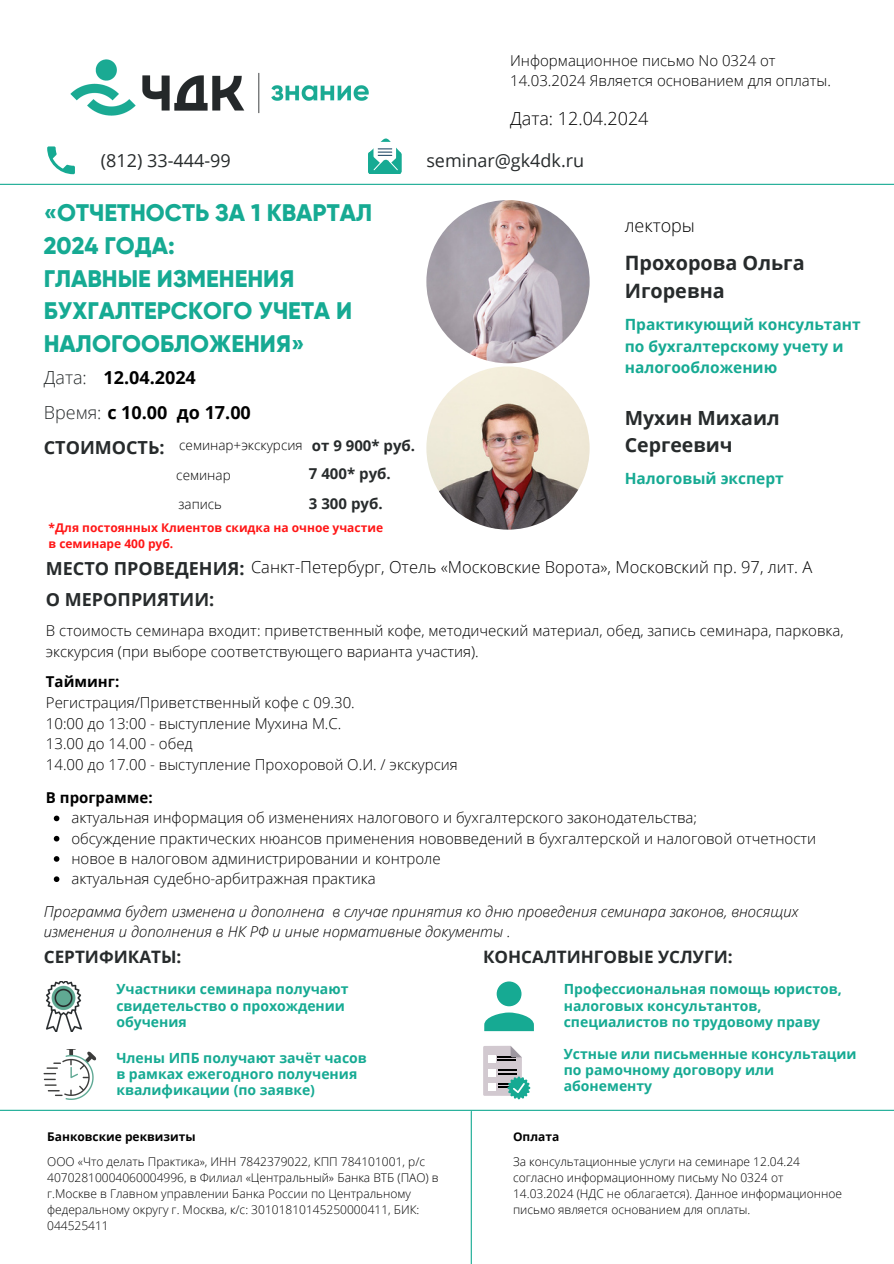
<style>
.page{position:relative;width:894px;height:1264px;background:#fff}
.page>*{position:absolute;margin:0;border:0;box-sizing:border-box;transform-origin:0 0}
.t1{font:800 24px/32.7px "Gilroy";color:#16aa93}
.t2{font:700 19.8px/27.6px "Open Sans";color:#272b2c}
.t3{font:700 19.5px/27px "Open Sans";color:#272b2c}
.t4{font:700 18px "Open Sans";color:#272b2c}
.t5{font:18px "Open Sans";color:#272b2c}
.t6{font:700 18px "Open Sans";color:#000}
.t7{font:300 18px "Open Sans";color:#000}
.t8{font:300 18px "Open Sans";color:#272b2c}
.t9{font:700 17.1px "Open Sans";color:#272b2c}
.t10{font:300 16.5px "Open Sans";color:#000}
.t11{font:700 15.45px/21.3px "Open Sans";color:#16aa93}
.t12{font:300 15px/20.2px "Open Sans";color:#000}
.t13{font:italic 300 15px/20.2px "Open Sans";color:#000}
.t14{font:700 15px "Open Sans";color:#272b2c}
.t15{font:700 15px "Open Sans";color:#000}
.t16{font:700 13.95px/16.4px "Open Sans";color:#16aa93}
.t17{font:300 13.5px "Open Sans";color:#000}
.t18{font:300 12px/16px "Open Sans";color:#000}
.t19{font:700 12px/16px "Open Sans";color:#ff1616}
.t20{font:700 12px "Open Sans";color:#000}
.s1{font-weight:300;color:#272b2c}
</style>
<div class="page">
<img style="left:70px;top:59px;width:299px;height:57px">
<hr style="left:0;top:1109px;width:893px;height:1px;background:#16aa93">
<hr style="left:470px;top:1111px;width:1px;height:152px;background:#16aa93">
<hr style="left:0;top:184px;width:893px;height:1px;background:#16aa93">
<img style="left:426px;top:200px;width:163px;height:163px;border-radius:50%">
<svg style="left:47px;top:146px;width:28px;height:28px"></svg>
<svg style="left:368px;top:138px;width:33px;height:36px"></svg>
<img style="left:46px;top:981px;width:36px;height:50px">
<img style="left:44px;top:1049px;width:52px;height:50px">
<svg style="left:484px;top:981px;width:49px;height:50px"></svg>
<svg style="left:483px;top:1045px;width:47px;height:54px"></svg>
<img style="left:426px;top:366px;width:163px;height:163px;border-radius:50%">
<svg style="left:54px;top:815px;width:5px;height:6px"></svg>
<svg style="left:54px;top:835px;width:5px;height:6px"></svg>
<svg style="left:54px;top:856px;width:5px;height:5px"></svg>
<svg style="left:54px;top:876px;width:5px;height:6px"></svg>
<h3 class="t12" style="left:510px;top:50px;width:322px">Информационное письмо No 0324 от<br>14.03.2024 Является основанием для оплаты.</h3>
<h2 class="t7" style="left:510px;top:105px;width:140px">Дата: 12.04.2024</h2>
<p class="t5" style="left:101px;top:148px;width:131px">(812) 33-444-99</p>
<p class="t5" style="left:426px;top:148px;width:159px">seminar@gk4dk.ru</p>
<p class="t1" style="left:44px;top:197px;width:330px">«ОТЧЕТНОСТЬ ЗА 1 КВАРТАЛ<br>2024 ГОДА:<br>ГЛАВНЫЕ ИЗМЕНЕНИЯ<br>БУХГАЛТЕРСКОГО УЧЕТА И<br>НАЛОГООБЛОЖЕНИЯ»</p>
<p class="t8" style="left:44px;top:364px;width:45px">Дата:</p>
<p class="t6" style="left:103px;top:365px;width:94px">12.04.2024</p>
<p class="t6" style="left:44px;top:400px;width:208px"><span class="s1">Время:</span> с 10.00 до 17.00</p>
<p class="t4" style="left:44px;top:434px;width:122px">СТОИМОСТЬ:</p>
<p class="t17" style="left:179px;top:436px;width:125px">семинар+экскурсия</p>
<p class="t14" style="left:312px;top:435px;width:105px">от 9 900* руб.</p>
<h6 class="t17" style="left:176px;top:465px;width:56px">семинар</h6>
<p class="t14" style="left:309px;top:463px;width:83px">7 400* руб.</p>
<h6 class="t17" style="left:178px;top:494px;width:45px">запись</h6>
<p class="t14" style="left:309px;top:492px;width:75px">3 300 руб.</p>
<p class="t19" style="left:49px;top:519px;width:336px">*Для постоянных Клиентов скидка на очное участие в семинаре 400 руб.</p>
<h6 class="t7" style="left:624px;top:213px;width:72px">лекторы</h6>
<p class="t2" style="left:624px;top:248px;width:181px">Прохорова Ольга<br>Игоревна</p>
<h6 class="t11" style="left:624px;top:313px;width:237px">Практикующий консультант по бухгалтерскому учету и налогообложению</h6>
<p class="t3" style="left:624px;top:404px;width:156px">Мухин Михаил<br>Сергеевич</p>
<p class="t11" style="left:624px;top:467px;width:160px">Налоговый эксперт</p>
<p class="t4" style="left:46px;top:555px;width:200px">МЕСТО ПРОВЕДЕНИЯ:</p>
<p class="t4" style="left:46px;top:586px;width:170px">О МЕРОПРИЯТИИ:</p>
<p class="t10" style="left:251px;top:555px;width:562px">Санкт-Петербург, Отель «Московские Ворота», Московский пр. 97, лит. А</p>
<p class="t12" style="left:46px;top:619px;width:798px;line-height:20.7px">В стоимость семинара входит: приветственный кофе, методический материал, обед, запись семинара, парковка, экскурсия (при выборе соответствующего варианта участия).</p>
<p class="t15" style="left:46px;top:671px;width:75px">Тайминг:</p>
<h5 class="t12" style="left:46px;top:692px;width:310px">Регистрация/Приветственный кофе с 09.30.</h5>
<p class="t12" style="left:46px;top:712px;width:297px">10:00 до 13:00 - выступление Мухина М.С.</p>
<p class="t12" style="left:46px;top:733px;width:148px">13.00 до 14.00 - обед</p>
<p class="t12" style="left:46px;top:753px;width:413px">14.00 до 17.00 - выступление Прохоровой О.И. / экскурсия</p>
<p class="t15" style="left:46px;top:787px;width:108px">В программе:</p>
<p class="t12" style="left:71px;top:807px;width:627px">актуальная информация об изменениях налогового и бухгалтерского законодательства;</p>
<p class="t12" style="left:71px;top:827px;width:746px">обсуждение практических нюансов применения нововведений в бухгалтерской и налоговой отчетности</p>
<h5 class="t12" style="left:71px;top:848px;width:370px">новое в налоговом администрировании и контроле</h5>
<p class="t12" style="left:71px;top:868px;width:305px">актуальная судебно-арбитражная практика</p>
<p class="t13" style="left:44px;top:901px;width:756px">Программа будет изменена и дополнена в случае принятия ко дню проведения семинара законов, вносящих изменения и дополнения в НК РФ и иные нормативные документы .</p>
<h4 class="t9" style="left:44px;top:944px;width:139px">СЕРТИФИКАТЫ:</h4>
<p class="t16" style="left:116px;top:980px;width:233px">Участники семинара получают</p>
<h4 class="t16" style="left:116px;top:997px;width:230px">свидетельство о прохождении обучения</h4>
<h1 class="t16" style="left:116px;top:1049px;width:252px">Члены ИПБ получают зачёт часов в рамках ежегодного получения квалификации (по заявке)</h1>
<h3 class="t20" style="left:47px;top:1128px;width:150px">Банковские реквизиты</h3>
<h6 class="t18" style="left:47px;top:1153px;width:379px">ООО «Что делать Практика», ИНН 7842379022, КПП 784101001, р/с</h6>
<h3 class="t18" style="left:47px;top:1169px;width:393px">40702810004060004996, в Филиал «Центральный» Банка ВТБ (ПАО) в г.Москве в Главном управлении Банка России по Центральному федеральному округу г. Москва, к/с: 30101810145250000411, БИК:<br>044525411</h3>
<p class="t9" style="left:483px;top:944px;width:251px">КОНСАЛТИНГОВЫЕ УСЛУГИ:</p>
<h4 class="t16" style="left:563px;top:980px;width:279px">Профессиональная помощь юристов, налоговых консультантов, специалистов по трудовому праву</h4>
<h3 class="t16" style="left:563px;top:1044px;width:294px">Устные или письменные консультации по рамочному договору или абонементу</h3>
<h6 class="t20" style="left:513px;top:1128px;width:48px">Оплата</h6>
<h2 class="t18" style="left:513px;top:1153px;width:288px">За консультационные услуги на семинаре 12.04.24</h2>
<p class="t18" style="left:513px;top:1169px;width:272px">согласно информационному письму No 0324 от</p>
<h2 class="t18" style="left:513px;top:1185px;width:330px">14.03.2024 (НДС не облагается). Данное информационное письмо является основанием для оплаты.</h2>
</div>
